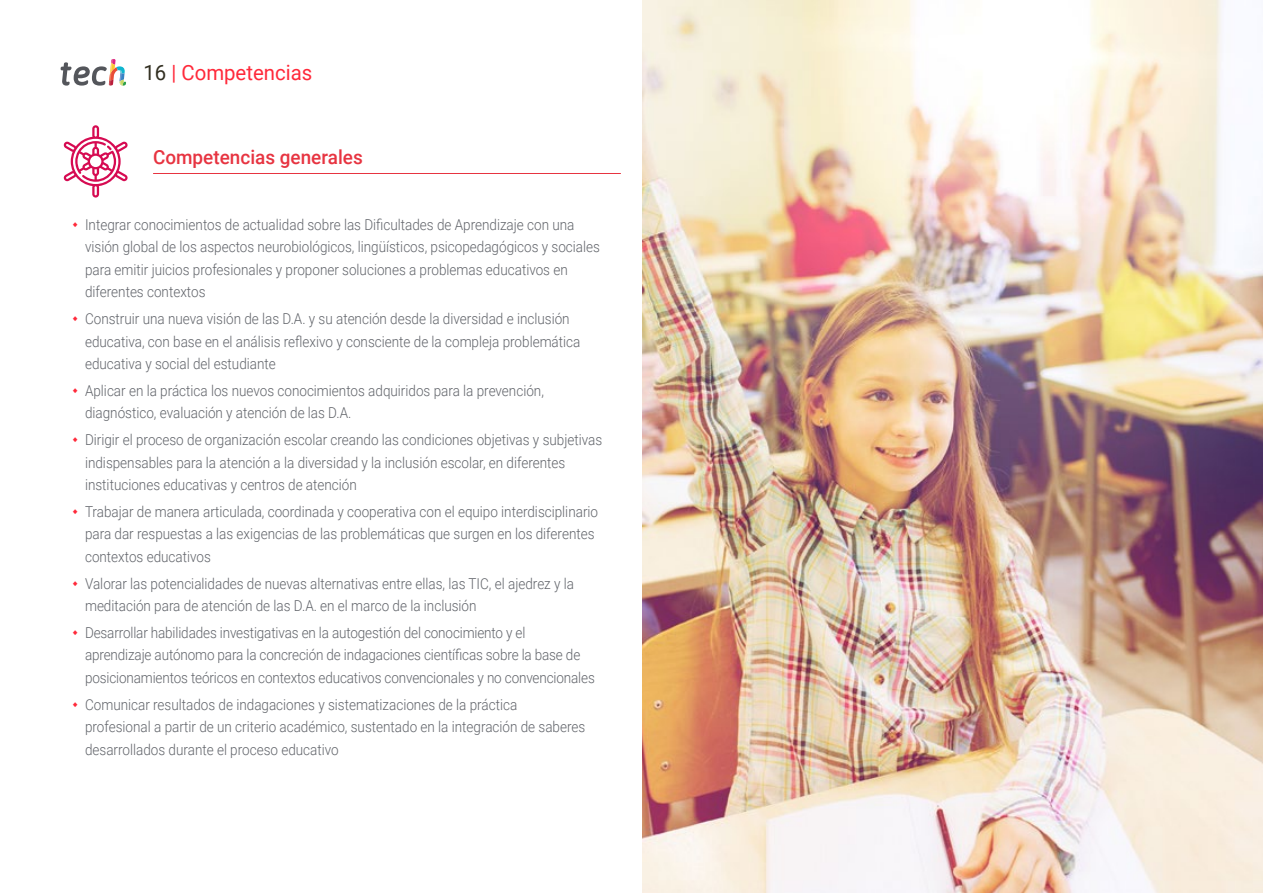
<style>
.page{position:relative;width:1263px;height:893px;background:#fff}
.page>*{position:absolute;margin:0;border:0;box-sizing:border-box;transform-origin:0 0}
.t1{font:21px "Roboto";color:#ff293a}
.t2{font:500 19.5px "Roboto";color:#e73441}
.t3{font:300 15px/22.5px "Roboto";color:#61646a;scale:.9 1}
.s1{color:#312e20}
</style>
<div class="page">
<img style="left:642px;top:0;width:621px;height:893px">
<svg style="left:61px;top:59px;width:65px;height:27px"></svg>
<hr style="left:153px;top:173px;width:468px;height:1px;background:#e73441">
<svg style="left:63px;top:125px;width:65px;height:73px"></svg>
<h1 class="t1" style="left:144px;top:57px;width:170px"><span class="s1">16</span> | Competencias</h1>
<h2 class="t2" style="left:153px;top:144px;width:211px">Competencias generales</h2>
<p class="t3" style="left:85px;top:213px;width:574px">Integrar conocimientos de actualidad sobre las Dificultades de Aprendizaje con una visión global de los aspectos neurobiológicos, lingüísticos, psicopedagógicos y sociales para emitir juicios profesionales y proponer soluciones a problemas educativos en diferentes contextos</p>
<p class="t3" style="left:85px;top:307px;width:552px">Construir una nueva visión de las D.A. y su atención desde la diversidad e inclusión educativa, con base en el análisis reflexivo y consciente de la compleja problemática educativa y social del estudiante</p>
<p class="t3" style="left:85px;top:379px;width:511px">Aplicar en la práctica los nuevos conocimientos adquiridos para la prevención, diagnóstico, evaluación y atención de las D.A.</p>
<p class="t3" style="left:85px;top:428px;width:576px">Dirigir el proceso de organización escolar creando las condiciones objetivas y subjetivas indispensables para la atención a la diversidad y la inclusión escolar, en diferentes instituciones educativas y centros de atención</p>
<p class="t3" style="left:85px;top:500px;width:572px">Trabajar de manera articulada, coordinada y cooperativa con el equipo interdisciplinario para dar respuestas a las exigencias de las problemáticas que surgen en los diferentes contextos educativos</p>
<p class="t3" style="left:85px;top:571px;width:545px">Valorar las potencialidades de nuevas alternativas entre ellas, las TIC, el ajedrez y la meditación para de atención de las D.A. en el marco de la inclusión</p>
<p class="t3" style="left:85px;top:621px;width:568px">Desarrollar habilidades investigativas en la autogestión del conocimiento y el aprendizaje autónomo para la concreción de indagaciones científicas sobre la base de posicionamientos teóricos en contextos educativos convencionales y no convencionales</p>
<p class="t3" style="left:85px;top:692px;width:557px">Comunicar resultados de indagaciones y sistematizaciones de la práctica profesional a partir de un criterio académico, sustentado en la integración de saberes desarrollados durante el proceso educativo</p>
</div>
